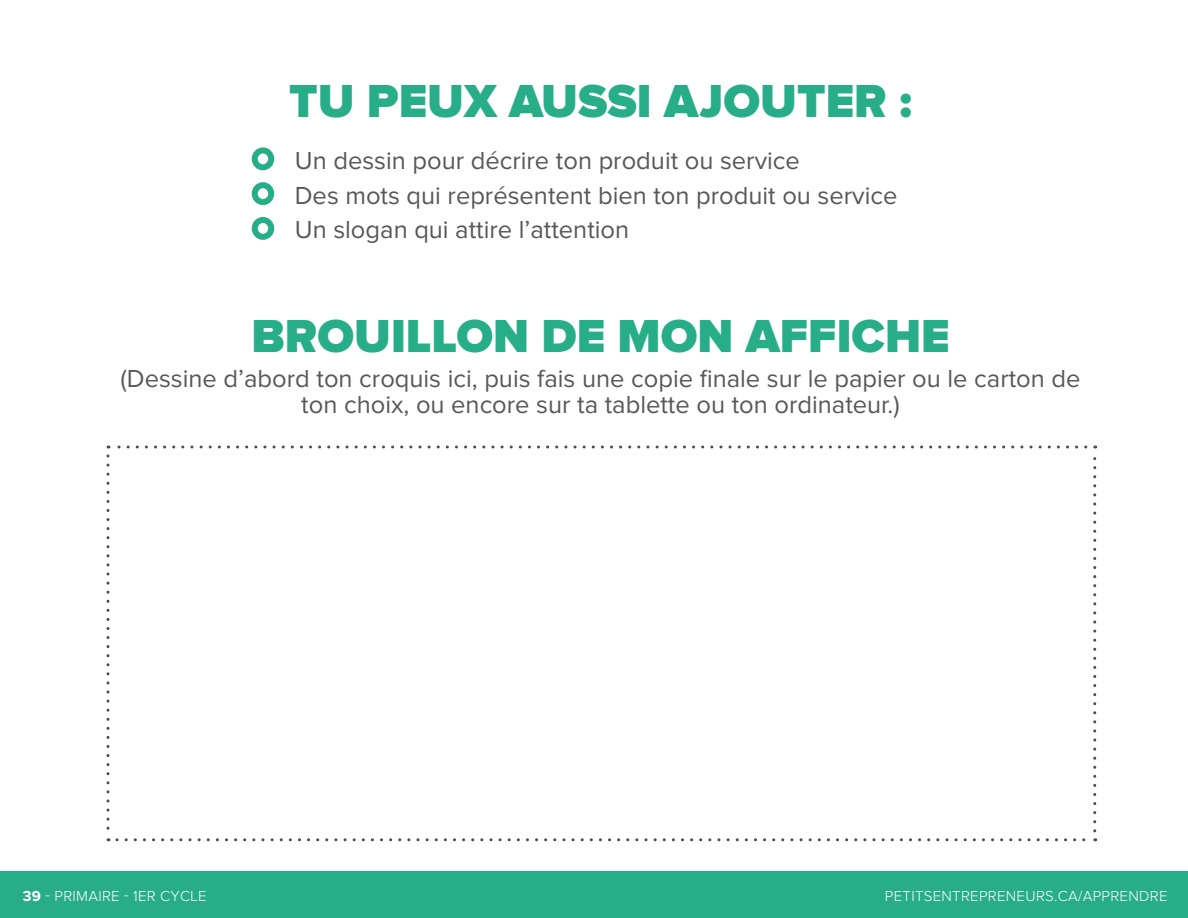
<style>
.page{position:relative;width:1188px;height:918px;background:#fff}
.page>*{position:absolute;margin:0;border:0;box-sizing:border-box;transform-origin:0 0}
.texte_courant{font:900 48px "Proxima Nova";color:#27ae88}
.texte_courant-2{font:25.5px/25.5px "Proxima Nova";color:#57585a;text-align:center}
.titre_orange{font:300 15px "Proxima Nova";letter-spacing:.02em;color:#fff}
.s1{font-weight:700}
</style>
<div class="page">
<div style="left:0;top:872px;width:1188px;height:46px;background:#27ae88"></div>
<div style="left:252px;top:147px;width:22px;height:23px;border:6px solid #27ae88;border-radius:50%"></div>
<div style="left:252px;top:217px;width:22px;height:23px;border:6px solid #27ae88;border-radius:50%"></div>
<div style="left:252px;top:182px;width:22px;height:23px;border:6px solid #27ae88;border-radius:50%"></div>
<svg style="left:107px;top:456px;width:3px;height:385px"></svg>
<svg style="left:117px;top:838px;width:979px;height:3px"></svg>
<svg style="left:1093px;top:445px;width:3px;height:386px"></svg>
<svg style="left:108px;top:445px;width:978px;height:3px"></svg>
<p class="texte_courant" style="left:289px;top:80px;width:624px">TU PEUX AUSSI AJOUTER :</p>
<p class="texte_courant-2" style="left:295px;top:148px;width:507px">Un dessin pour décrire ton produit ou service</p>
<p class="texte_courant-2" style="left:295px;top:183px;width:604px">Des mots qui représentent bien ton produit ou service</p>
<p class="texte_courant-2" style="left:295px;top:218px;width:336px">Un slogan qui attire l’attention</p>
<p class="texte_courant" style="left:251px;top:314px;width:700px">BROUILLON DE MON AFFICHE</p>
<p class="texte_courant-2" style="left:121px;top:367px;width:961px">(Dessine d’abord ton croquis ici, puis fais une copie finale sur le papier ou le carton de ton choix, ou encore sur ta tablette ou ton ordinateur.)</p>
<p class="titre_orange" style="left:23px;top:889px;width:185px"><span class="s1">39</span> - PRIMAIRE - 1ER CYCLE</p>
<p class="titre_orange" style="left:885px;top:889px;width:284px">PETITSENTREPRENEURS.CA/APPRENDRE</p>
</div>
